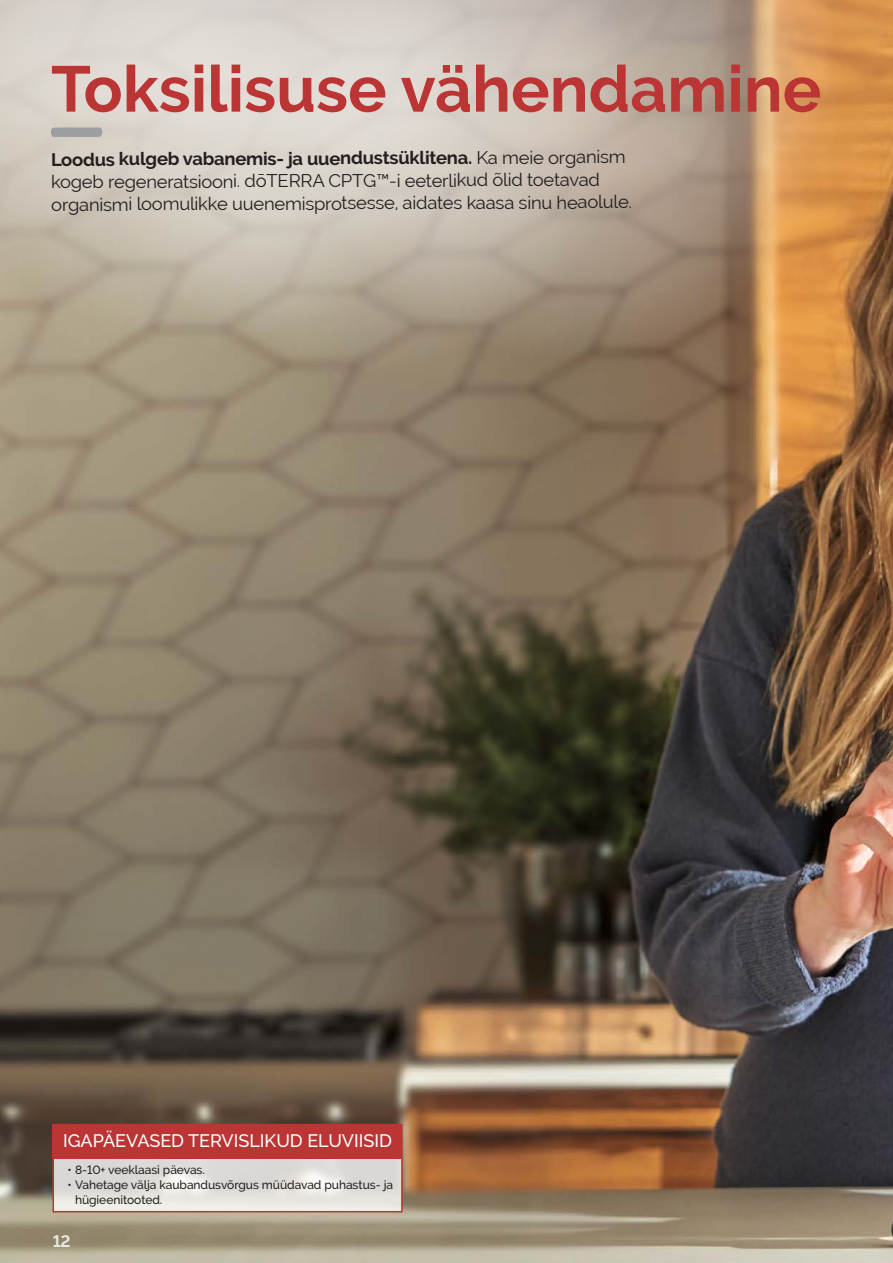
<style>
.page{position:relative;width:893px;height:1263px;background:#fff}
.page>*{position:absolute;margin:0;border:0;box-sizing:border-box;transform-origin:0 0}
.t1{font:700 64.5px "Raleway";color:#ba3534}
.Body_Copy__10pt___14pt{font:18px/22.4px "Raleway";letter-spacing:-.02em;color:#231f20}
.Body_Copy__10pt___14pt-2{font:500 18px "Raleway";color:#fff}
.t2{font:700 16.5px "Raleway";color:#fff}
.t3{font:500 12px/15px "Raleway";letter-spacing:-.005em;color:#231f20}
.s1{font-weight:700}
</style>
<div class="page">
<img style="left:0;top:0;width:893px;height:1263px">
<svg style="left:85px;top:349px;width:549px;height:27px;background:#9a8b72"></svg>
<svg style="left:0;top:0;width:293px;height:349px;background:#cdc5b9"></svg>
<svg style="left:293px;top:0;width:549px;height:363px;background:#bea992"></svg>
<svg style="left:56px;top:1158px;width:344px;height:51px;background:#e2ddd9"></svg>
<div style="left:53px;top:1124px;width:349px;height:34px;background:#ba3534"></div>
<div style="left:53px;top:1124px;width:350px;height:88px;border:2px solid #ba3534"></div>
<svg style="left:51px;top:128px;width:51px;height:9px"></svg>
<p class="t1" style="left:51px;top:52px;width:772px">Toksilisuse vähendamine</p>
<p class="Body_Copy__10pt___14pt" style="left:51px;top:147px;width:583px"><span class="s1">Loodus kulgeb vabanemis- ja uuendustsüklitena.</span> Ka meie organism kogeb regeneratsiooni. dōTERRA CPTG™-i eeterlikud õlid toetavad organismi loomulikke uuenemisprotsesse, aidates kaasa sinu heaolule.</p>
<p class="Body_Copy__10pt___14pt-2" style="left:63px;top:1130px;width:330px">IGAPÄEVASED TERVISLIKUD ELUVIISID</p>
<p class="t3" style="left:67px;top:1162px;width:139px">• 8-10+ veeklaasi päevas.</p>
<p class="t3" style="left:75px;top:1177px;width:320px;text-indent:-8px">• Vahetage välja kaubandusvõrgus müüdavad puhastus- ja hügieenitooted.</p>
<p class="t2" style="left:53px;top:1231px;width:20px">12</p>
</div>
